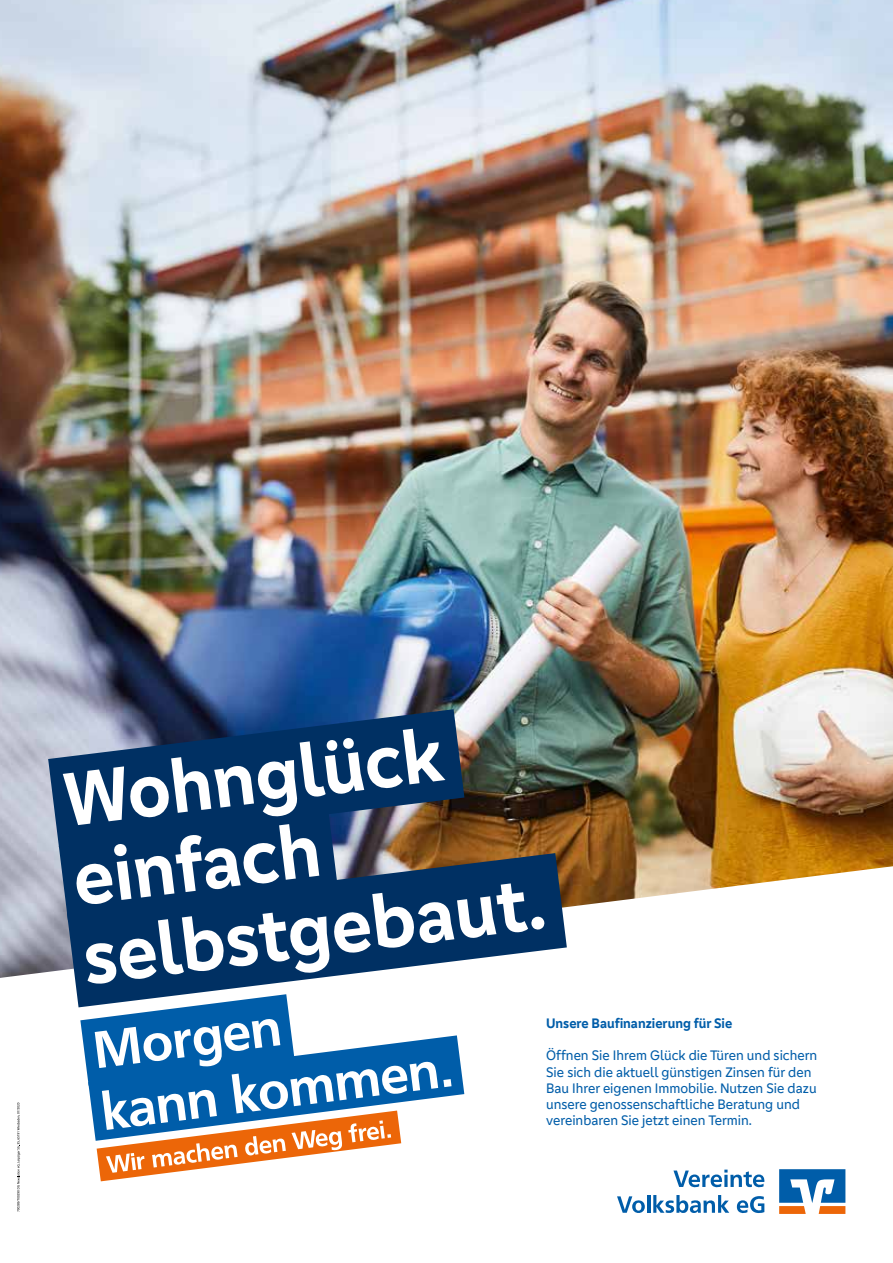
<style>
.page{position:relative;width:893px;height:1263px;background:#fff}
.page>*{position:absolute;margin:0;border:0;box-sizing:border-box;transform-origin:0 0}
.t1{font:700 78.6px/79.7px "Genos GFG";color:#fff}
.t2{font:14.25px/16px "Genos GFG";color:#005da9}
.t3{font:700 14.25px "Genos GFG";color:#005da9}
</style>
<div class="page">
<img style="left:0;top:0;width:893px;height:978px">
<svg style="left:48px;top:709px;width:416px;height:138px;background:#23456c"></svg>
<svg style="left:67px;top:853px;width:500px;height:154px;fill:#003063"></svg>
<div style="left:59px;top:813px;width:279px;height:107px;background:#003063"></div>
<svg style="left:80px;top:994px;width:384px;height:187px"></svg>
<svg style="left:779px;top:1169px;width:66px;height:45px"></svg>
<svg style="left:673px;top:1169px;width:92px;height:19px"></svg>
<svg style="left:617px;top:1196px;width:28px;height:17px"></svg>
<hr style="left:647px;top:1195px;width:3px;height:18px;background:#005da9">
<svg style="left:653px;top:1195px;width:76px;height:18px"></svg>
<svg style="left:737px;top:1196px;width:27px;height:18px"></svg>
<svg style="left:17px;top:1103px;width:3px;height:109px"></svg>
<h1 class="t1" style="left:59px;top:761px;width:466px;rotate:-7deg">Wohnglück einfach selbstgebaut.</h1>
<p class="t3" style="left:546px;top:1015px;width:188px">Unsere Baufinanzierung für Sie</p>
<p class="t2" style="left:546px;top:1047px;width:273px">Öffnen Sie Ihrem Glück die Türen und sichern Sie sich die aktuell günstigen Zinsen für den Bau Ihrer eigenen Immobilie. Nutzen Sie dazu unsere genossenschaftliche Beratung und vereinbaren Sie jetzt einen Termin.</p>
</div>
